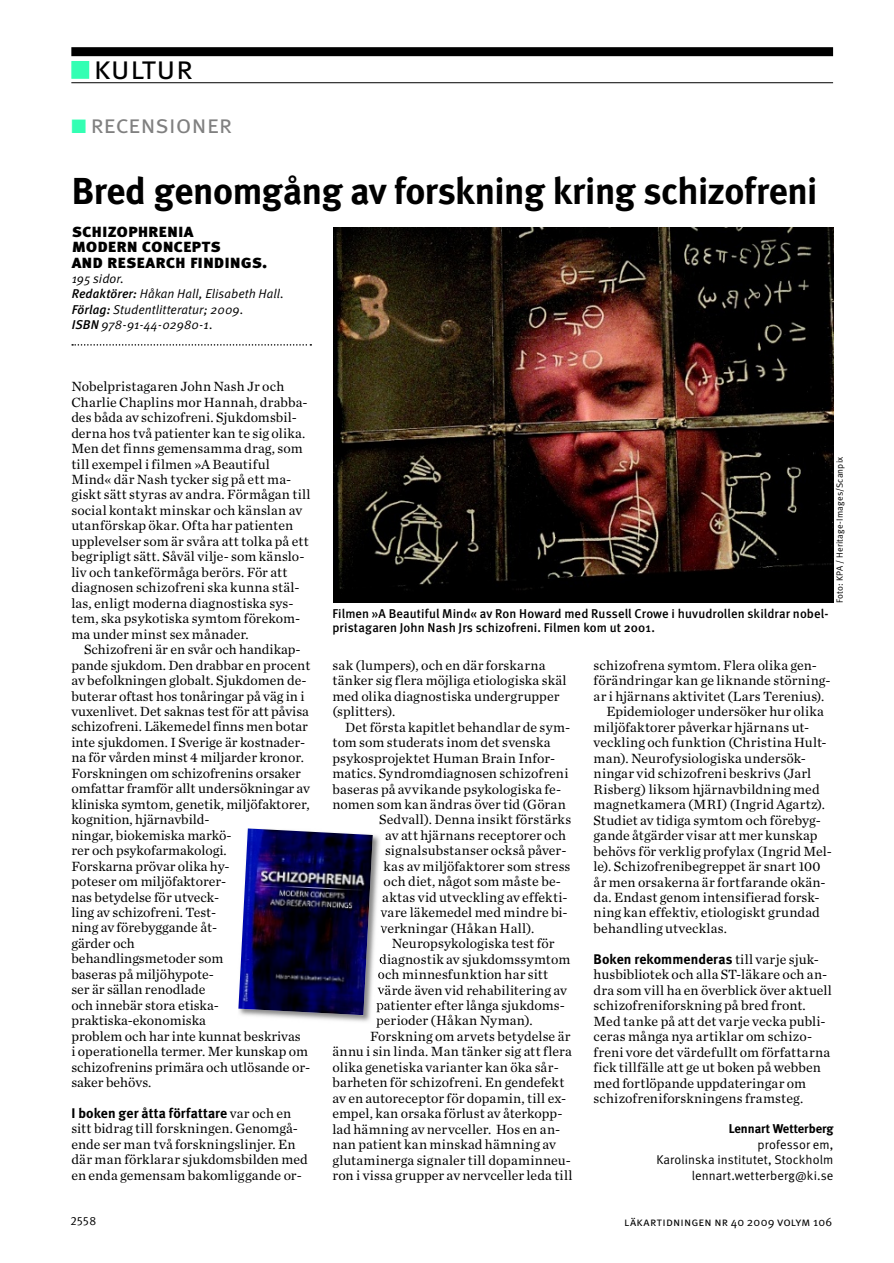
<style>
.page{position:relative;width:894px;height:1263px;background:#fff}
.page>*{position:absolute;margin:0;border:0;box-sizing:border-box;transform-origin:0 0}
.t1{font:37.5px "Meta LT Bold";letter-spacing:-.01em;color:#000}
.t2{font:33px "Meta LT Normal Small Caps";color:#000}
.t3{font:25.5px "Meta LT Normal Small Caps";letter-spacing:-.005em;color:#808080}
.t4{font:18px/15.5px "Meta LT Black Small Caps";color:#000}
.t5{font:13.95px/15.5px "Chronicle LT Text";color:#000}
.t6{font:13.95px "Chronicle LT Text";letter-spacing:.02em;color:#000}
.t7{font:13.95px "Meta LT Bold";letter-spacing:.01em;color:#000}
.t8{font:12.75px/14.2px "Meta LT Medium";letter-spacing:.01em;color:#000}
.t9{font:italic 12.75px/15.5px "Meta LT Normal";letter-spacing:.005em;color:#000}
.t10{font:12.75px/15.5px "Meta LT Normal";letter-spacing:.01em;color:#000;text-align:right}
.t11{font:12.75px "Meta LT Bold";color:#000}
.t12{font:12px "Meta LT Normal Small Caps";letter-spacing:.015em;color:#000}
.t13{font:12px "Meta LT Normal Utilities";color:#000}
.t14{font:9px "Meta LT Normal";letter-spacing:.025em;color:#000}
.s1{color:#33ffb3}
.s2{font-family:"Meta LT Medium"}
.s3{font-family:"Chronicle LT Text"}
</style>
<div class="page">
<div style="left:71px;top:47px;width:761px;height:9px;background:#000"></div>
<hr style="left:71px;top:82px;width:761px;height:1px;background:#000">
<div style="left:71px;top:61px;width:18px;height:18px;border:2px solid #33ffb3"></div>
<svg style="left:72px;top:344px;width:239px;height:1px"></svg>
<svg style="left:244px;top:835px;width:137px;height:188px"></svg>
<img style="left:238px;top:828px;width:134px;height:187px">
<img style="left:333px;top:228px;width:500px;height:374px">
<h2 class="t2" style="left:71px;top:48px;width:123px"><span class="s1">■</span> kultur</h2>
<h3 class="t3" style="left:71px;top:110px;width:162px"><span class="s1">■</span> recensioner</h3>
<h1 class="t1" style="left:72px;top:168px;width:747px">Bred genomgång av forskning kring schizofreni</h1>
<p class="t4" style="left:72px;top:222px;width:197px">schizophrenia<br>modern concepts<br>and research findings.</p>
<p class="t9" style="left:72px;top:271px;width:214px">195 sidor.<br><span class="s2">Redaktörer:</span> Håkan Hall, Elisabeth Hall.<br><span class="s2">Förlag:</span> Studentlitteratur; 2009.<br><span class="s2">ISBN</span> 978-91-44-02980-1.</p>
<p class="t5" style="left:71px;top:379px;width:240px">Nobelpristagaren John Nash Jr och Charlie Chaplins mor Hannah, drabba&shy;des båda av schizofreni. Sjukdomsbil&shy;derna hos två patienter kan te sig olika.<br>Men det finns gemensamma drag, som till exempel i filmen »A Beautiful Mind« där Nash tycker sig på ett ma&shy;giskt sätt styras av andra. Förmågan till social kontakt minskar och känslan av utanförskap ökar. Ofta har patienten upplevelser som är svåra att tolka på ett begripligt sätt. Såväl vilje- som känslo&shy;liv och tankeförmåga berörs. För att<br>dia gnosen schizofreni ska kunna stäl&shy;las, enligt moderna diagnostiska sys&shy;tem, ska psykotiska symtom förekom&shy;ma under minst sex månader.</p>
<p class="t5" style="left:71px;top:641px;width:240px;text-indent:13px">Schizofreni är en svår och handikap&shy;pande sjukdom. Den drabbar en procent av befolkningen globalt. Sjukdomen de&shy;buterar oftast hos tonåringar på väg in i vuxenlivet. Det saknas test för att påvisa schizofreni. Läkemedel finns men botar inte sjukdomen. I Sverige är kostnader&shy;na för vården minst 4 miljarder kronor.<br>Forskningen om schizofrenins orsaker omfattar framför allt undersökningar av kliniska symtom, genetik, miljöfaktorer, kognition, hjärnavbild-<br>ningar, biokemiska markö-<br>rer och psykofarmakologi.<br>Forskarna prövar olika hy-<br>poteser om miljöfaktorer-<br>nas betydelse för utveck-<br>ling av schizofreni. Test-<br>ning av förebyggande åt-<br>gärder och<br>behandlingsmetoder som<br>baseras på miljöhypote-<br>ser är sällan renodlade<br>och innebär stora etiska&shy;praktiska-ekonomiska<br>problem och har inte kunnat beskrivas<br>i operationella termer. Mer kunskap om schizofrenins primära och utlösande or&shy;saker behövs.</p>
<p class="t7" style="left:71px;top:1104px;width:221px">I boken ger åtta författare <span class="s3">var och en</span></p>
<p class="t5" style="left:71px;top:1120px;width:238px">sitt bidrag till forskningen. Genomgå&shy;ende ser man två forskningslinjer. En där man förklarar sjukdomsbilden med en enda gemensam bakomliggande or-</p>
<p class="t8" style="left:332px;top:606px;width:497px">Filmen »A Beautiful Mind« av Ron Howard med Russell Crowe i huvudrollen skildrar nobel&shy;pristagaren John Nash Jrs schizofreni. Filmen kom ut 2001.</p>
<p class="t14" style="left:834px;top:603px;width:148px;rotate:-90deg">Foto: KPA / Heritage-Images/Scanpix</p>
<p class="t5" style="left:332px;top:657px;width:235px">sak (lumpers), och en där forskarna tänker sig flera möjliga etiologiska skäl med olika diagnostiska undergrupper (splitters).</p>
<p class="t5" style="left:345px;top:719px;width:226px">Det första kapitlet behandlar de sym-</p>
<p class="t5" style="left:332px;top:734px;width:219px">tom som studerats inom det svenska</p>
<p class="t5" style="left:332px;top:750px;width:224px">psykosprojektet Human Brain Infor-</p>
<p class="t5" style="left:332px;top:765px;width:237px">matics. Syndromdiagnosen schizofreni</p>
<p class="t5" style="left:332px;top:781px;width:230px">baseras på avvikande psykologiska fe-</p>
<p class="t5" style="left:332px;top:796px;width:235px">nomen som kan ändras över tid (Göran</p>
<p class="t5" style="left:379px;top:812px;width:193px">Sedvall). Denna insikt förstärks</p>
<p class="t5" style="left:385px;top:827px;width:182px">av att hjärnans receptorer och</p>
<p class="t5" style="left:385px;top:842px;width:183px">signalsubstanser också påver-</p>
<p class="t5" style="left:383px;top:858px;width:188px">kas av miljöfaktorer som stress</p>
<p class="t5" style="left:383px;top:873px;width:179px">och diet, något som måste be-</p>
<p class="t6" style="left:382px;top:888px;width:187px">aktas vid utveckling av effekti-</p>
<p class="t5" style="left:380px;top:904px;width:188px">vare läkemedel med mindre bi-</p>
<p class="t6" style="left:380px;top:919px;width:155px">verkningar (Håkan Hall).</p>
<p class="t5" style="left:392px;top:935px;width:164px">Neuropsykologiska test för</p>
<p class="t5" style="left:379px;top:951px;width:193px">diagnostik av sjukdomssymtom</p>
<p class="t5" style="left:377px;top:966px;width:172px">och minnesfunktion har sitt</p>
<p class="t5" style="left:377px;top:982px;width:191px">värde även vid rehabilitering av</p>
<p class="t5" style="left:376px;top:997px;width:190px">patienter efter långa sjukdoms-</p>
<p class="t5" style="left:376px;top:1012px;width:158px">perioder (Håkan Nyman).</p>
<p class="t5" style="left:370px;top:1028px;width:202px">Forskning om arvets betydelse är</p>
<p class="t5" style="left:332px;top:1043px;width:241px">ännu i sin linda. Man tänker sig att flera</p>
<p class="t5" style="left:332px;top:1059px;width:228px">olika genetiska varianter kan öka sår-</p>
<p class="t5" style="left:332px;top:1074px;width:233px">barheten för schizofreni. En gendefekt</p>
<p class="t5" style="left:332px;top:1090px;width:235px">av en autoreceptor för dopamin, till ex-</p>
<p class="t5" style="left:332px;top:1105px;width:231px">empel, kan orsaka förlust av återkopp-</p>
<p class="t5" style="left:332px;top:1121px;width:229px">lad hämning av nervceller. Hos en an-</p>
<p class="t5" style="left:332px;top:1136px;width:225px">nan patient kan minskad hämning av</p>
<p class="t5" style="left:332px;top:1152px;width:240px">glutaminerga signaler till dopaminneu-</p>
<p class="t5" style="left:332px;top:1167px;width:241px">ron i vissa grupper av nervceller leda till</p>
<p class="t5" style="left:593px;top:657px;width:225px">schizofrena symtom. Flera olika gen-</p>
<p class="t6" style="left:593px;top:672px;width:238px">förändringar kan ge liknande störning-</p>
<p class="t5" style="left:593px;top:688px;width:232px">ar i hjärnans aktivitet (Lars Terenius).</p>
<p class="t5" style="left:606px;top:704px;width:219px">Epidemiologer undersöker hur olika</p>
<p class="t5" style="left:593px;top:719px;width:217px">miljöfaktorer påverkar hjärnans ut-</p>
<p class="t5" style="left:593px;top:734px;width:234px">veckling och funktion (Christina Hult-</p>
<p class="t5" style="left:593px;top:750px;width:214px">man). Neurofysiologiska undersök-</p>
<p class="t5" style="left:593px;top:765px;width:219px">ningar vid schizofreni beskrivs (Jarl</p>
<p class="t5" style="left:593px;top:781px;width:227px">Risberg) liksom hjärnavbildning med</p>
<p class="t5" style="left:593px;top:796px;width:233px">magnetkamera (MRI) (Ingrid Agartz).</p>
<p class="t5" style="left:593px;top:812px;width:229px">Studiet av tidiga symtom och förebyg-</p>
<p class="t5" style="left:593px;top:827px;width:225px">gande åtgärder visar att mer kunskap</p>
<p class="t5" style="left:593px;top:843px;width:240px">behövs för verklig profylax (Ingrid Mel-</p>
<p class="t5" style="left:593px;top:858px;width:228px">le). Schizofrenibegreppet är snart 100</p>
<p class="t5" style="left:593px;top:874px;width:233px">år men orsakerna är fortfarande okän-</p>
<p class="t5" style="left:593px;top:889px;width:227px">da. Endast genom intensifierad forsk-</p>
<p class="t5" style="left:593px;top:904px;width:227px">ning kan effektiv, etiologiskt grundad</p>
<p class="t5" style="left:593px;top:920px;width:135px">behandling utvecklas.</p>
<p class="t7" style="left:593px;top:950px;width:227px">Boken rekommenderas <span class="s3">till varje sjuk-</span></p>
<p class="t5" style="left:593px;top:966px;width:240px">husbibliotek och alla ST-läkare och an&shy;dra som vill ha en överblick över aktuell schizofreniforskning på bred front.<br>Med tanke på att det varje vecka publi&shy;ceras många nya artiklar om schizo&shy;freni vore det värdefullt om författarna fick tillfälle att ge ut boken på webben med fortlöpande uppdateringar om schizofreniforskningens framsteg.</p>
<p class="t11" style="left:728px;top:1121px;width:106px">Lennart Wetterberg</p>
<p class="t10" style="left:656px;top:1136px;width:178px">professor em,<br>Karolinska institutet, Stockholm lennart.wetterberg@ki.se</p>
<p class="t13" style="left:71px;top:1214px;width:27px">2558</p>
<p class="t12" style="left:624px;top:1214px;width:210px">läkartidningen nr 40 2009 volym 106</p>
</div>
